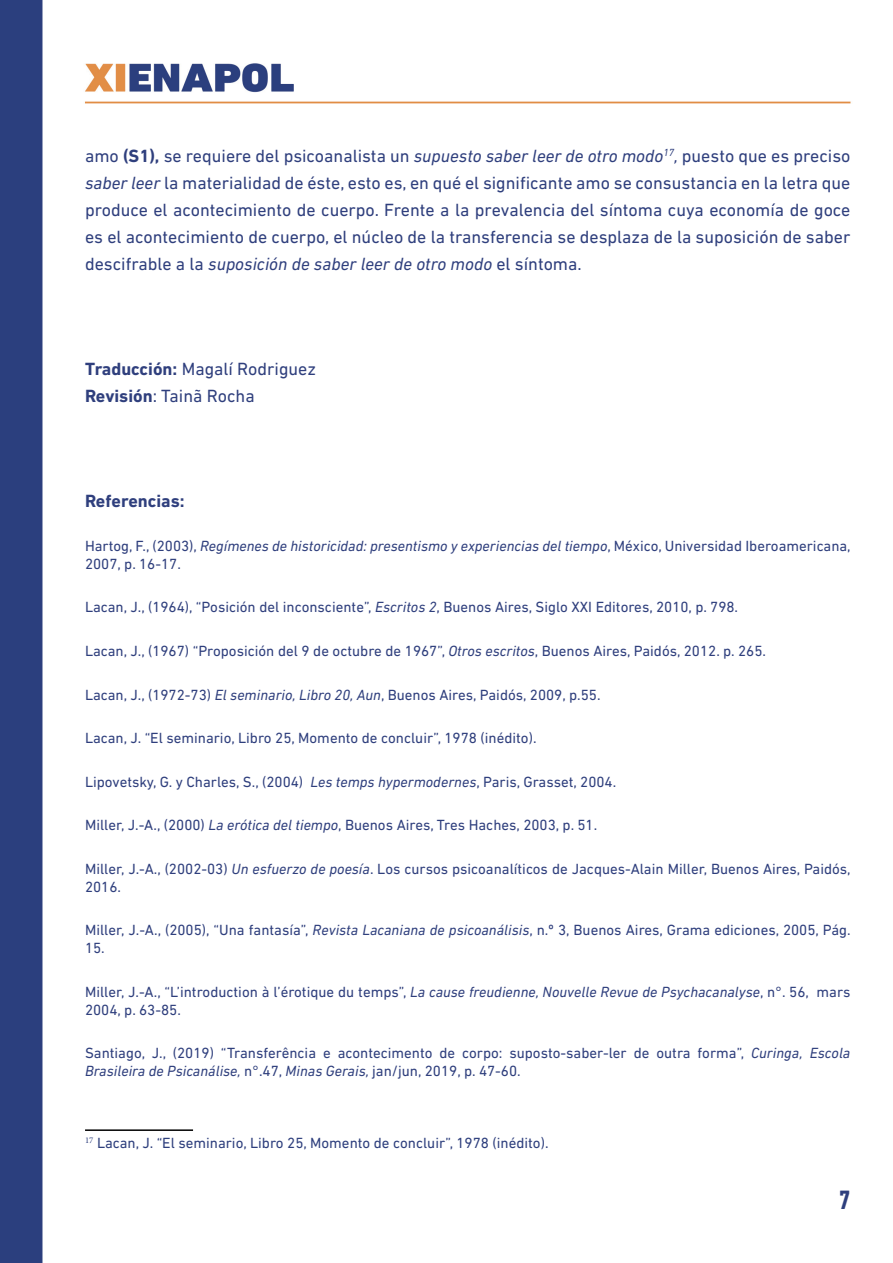
<style>
.page{position:relative;width:893px;height:1263px;background:#fff}
.page>*{position:absolute;margin:0;border:0;box-sizing:border-box;transform-origin:0 0}
.t1{font:700 condensed 27px "DIN Next LT Pro";color:#2e3f7d}
.t2{font:18px/27px "DIN Next LT Pro";color:#2f3f7d;text-align:justify}
.t3{font:700 18px "DIN Next LT Pro";color:#2f3f7d}
.t4{font:15px/18px "DIN Next LT Pro";color:#2f3f7d}
.t5{font:15px "DIN Next LT Pro";color:#2e3f7d}
.s1{font-weight:700}
.s2{font-style:italic}
</style>
<div class="page">
<img style="left:0;top:0;width:851px;height:1263px">
<hr style="left:85px;top:1129px;width:108px;height:2px;background:#000">
<p class="t2" style="left:85px;top:142px;width:767px">amo <span class="s1">(S1),</span> se requiere del psicoanalista un <span class="s2">supuesto saber leer de otro modo</span><sup>17</sup><span class="s2">,</span> puesto que es preciso <span class="s2">saber leer</span> la materialidad de éste, esto es, en qué el significante amo se consustancia en la letra que produce el acontecimiento de cuerpo. Frente a la prevalencia del síntoma cuya economía de goce es el acontecimiento de cuerpo, el núcleo de la transferencia se desplaza de la suposición de saber descifrable a la <span class="s2">suposición de saber leer de otro modo</span> el síntoma.</p>
<p class="t2" style="left:85px;top:356px;width:233px"><span class="s1">Traducción:</span> Magalí Rodriguez<br><span class="s1">Revisión</span>: Tainã Rocha</p>
<p class="t3" style="left:85px;top:491px;width:101px">Referencias:</p>
<p class="t4" style="left:85px;top:537px;width:767px">Hartog, F., (2003), <span class="s2">Regímenes de historicidad: presentismo y experiencias del tiempo</span>, México, Universidad Iberoamericana,<br>2007, p. 16-17.</p>
<p class="t4" style="left:85px;top:598px;width:655px">Lacan, J., (1964), “Posición del inconsciente”, <span class="s2">Escritos 2</span>, Buenos Aires, Siglo XXI Editores, 2010, p. 798.</p>
<p class="t4" style="left:85px;top:642px;width:682px">Lacan, J., (1967) “Proposición del 9 de octubre de 1967”, <span class="s2">Otros escritos</span>, Buenos Aires, Paidós, 2012. p. 265.</p>
<p class="t4" style="left:85px;top:685px;width:517px">Lacan, J., (1972-73) <span class="s2">El seminario, Libro 20, Aun</span>, Buenos Aires, Paidós, 2009, p.55.</p>
<p class="t4" style="left:85px;top:729px;width:453px">Lacan, J. “El seminario, Libro 25, Momento de concluir”, 1978 (inédito).</p>
<p class="t4" style="left:85px;top:772px;width:533px">Lipovetsky, G. y Charles, S., (2004) <span class="s2">Les temps hypermodernes</span>, Paris, Grasset, 2004.</p>
<p class="t4" style="left:85px;top:816px;width:514px">Miller, J.-A., (2000) <span class="s2">La erótica del tiempo</span>, Buenos Aires, Tres Haches, 2003, p. 51.</p>
<p class="t4" style="left:85px;top:859px;width:767px">Miller, J.-A., (2002-03) <span class="s2">Un esfuerzo de poesía</span>. Los cursos psicoanalíticos de Jacques-Alain Miller, Buenos Aires, Paidós,<br>2016.</p>
<p class="t4" style="left:85px;top:921px;width:767px">Miller, J.-A., (2005), “Una fantasía”, <span class="s2">Revista Lacaniana de psicoanálisis</span>, n.º 3, Buenos Aires, Grama ediciones, 2005, Pág.<br>15.</p>
<p class="t4" style="left:85px;top:982px;width:767px">Miller, J.-A., “L’introduction à l’érotique du temps”, <span class="s2">La cause freudienne, Nouvelle Revue de Psychacanalyse</span>, n°. 56, mars<br>2004, p. 63-85.</p>
<p class="t4" style="left:85px;top:1044px;width:767px">Santiago, J., (2019) “Transferência e acontecimento de corpo: suposto-saber-ler de outra forma”, <span class="s2">Curinga, Escola<br>Brasileira de Psicanálise,</span> n°.47, <span class="s2">Minas Gerais,</span> jan/jun, 2019, p. 47-60.</p>
<p class="t5" style="left:85px;top:1134px;width:465px"><sup>17</sup> Lacan, J. “El seminario, Libro 25, Momento de concluir”, 1978 (inédito).</p>
<h1 class="t1" style="left:839px;top:1184px;width:13px">7</h1>
</div>
